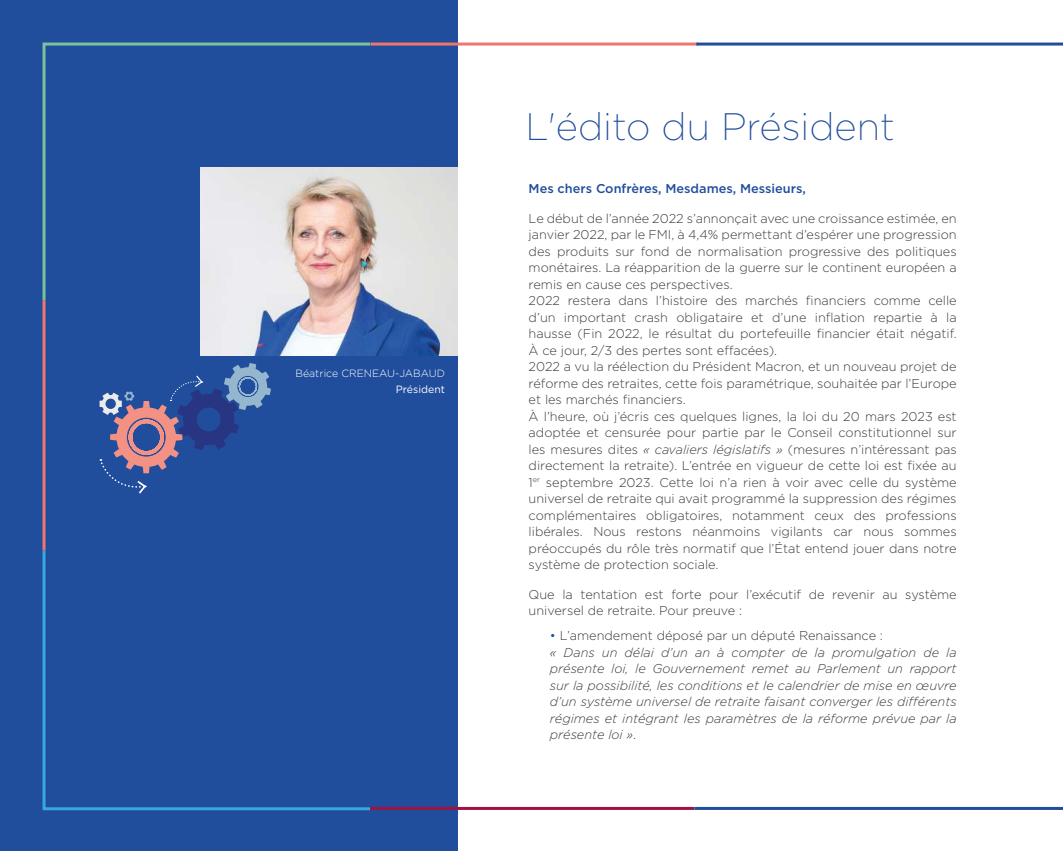
<style>
.page{position:relative;width:1063px;height:851px;background:#fff}
.page>*{position:absolute;margin:0;border:0;box-sizing:border-box;transform-origin:0 0}
.t1{font:200 38.25px "Gotham";color:#204d9c}
.t2{font:300 12.75px/16.5px "Gotham";color:#3c3c3b}
.t3{font:italic 300 12.75px/16.5px "Gotham";color:#3c3c3b}
.t4{font:500 12.75px "Gotham";color:#204d9c}
.t5{font:300 10.5px "Gotham";color:#fff}
.t6{font:10.5px "Gotham";color:#fff}
.s1{font-style:italic}
.s2{font-style:normal;color:#204d9c}
.s3{font-style:normal}
</style>
<div class="page">
<div style="left:0;top:0;width:457px;height:850px;background:#204d9c"></div>
<img style="left:200px;top:168px;width:257px;height:187px">
<hr style="left:369px;top:806px;width:325px;height:3px;background:#9f1542">
<svg style="left:42px;top:42px;width:331px;height:261px"></svg>
<hr style="left:371px;top:43px;width:327px;height:3px;background:#ee776e">
<hr style="left:43px;top:300px;width:3px;height:250px;background:#ee776e">
<svg style="left:42px;top:547px;width:331px;height:264px"></svg>
<svg style="left:99px;top:363px;width:172px;height:131px"></svg>
<hr style="left:696px;top:43px;width:367px;height:3px;background:#204d9c">
<hr style="left:694px;top:806px;width:369px;height:3px;background:#204d9c">
<p class="t5" style="left:296px;top:366px;width:151px">Béatrice CRENEAU-JABAUD</p>
<p class="t6" style="left:396px;top:383px;width:51px">Président</p>
<h1 class="t1" style="left:525px;top:103px;width:371px">L'édito du Président</h1>
<p class="t4" style="left:529px;top:180px;width:279px">Mes chers Confrères, Mesdames, Messieurs,</p>
<p class="t2" style="left:529px;top:209px;width:430px">Le début de l’année 2022 s’annonçait avec une croissance estimée, en janvier 2022, par le FMI, à 4,4% permettant d’espérer une progression des produits sur fond de normalisation progressive des politiques monétaires. La réapparition de la guerre sur le continent européen a remis en cause ces perspectives.<br>2022 restera dans l’histoire des marchés financiers comme celle d’un important crash obligataire et d’une inflation repartie à la hausse (Fin 2022, le résultat du portefeuille financier était négatif.<br>À ce jour, 2/3 des pertes sont effacées).<br>2022 a vu la réélection du Président Macron, et un nouveau projet de réforme des retraites, cette fois paramétrique, souhaitée par l’Europe et les marchés financiers.<br>À l’heure, où j’écris ces quelques lignes, la loi du 20 mars 2023 est adoptée et censurée pour partie par le Conseil constitutionnel sur les mesures dites <span class="s1">« cavaliers législatifs »</span> (mesures n’intéressant pas directement la retraite). L’entrée en vigueur de cette loi est fixée au 1<sup>er</sup> septembre 2023. Cette loi n’a rien à voir avec celle du système universel de retraite qui avait programmé la suppression des régimes complémentaires obligatoires, notamment ceux des professions libérales. Nous restons néanmoins vigilants car nous sommes préoccupés du rôle très normatif que l’État entend jouer dans notre système de protection sociale.</p>
<p class="t2" style="left:529px;top:585px;width:430px">Que la tentation est forte pour l’exécutif de revenir au système universel de retraite. Pour preuve :</p>
<p class="t3" style="left:550px;top:627px;width:408px"><span class="s2">•</span> <span class="s3">L’amendement déposé par un député Renaissance :<br></span>« Dans un délai d’un an à compter de la promulgation de la présente loi, le Gouvernement remet au Parlement un rapport sur la possibilité, les conditions et le calendrier de mise en œuvre d’un système universel de retraite faisant converger les différents régimes et intégrant les paramètres de la réforme prévue par la présente loi »<span class="s3">.</span></p>
</div>
